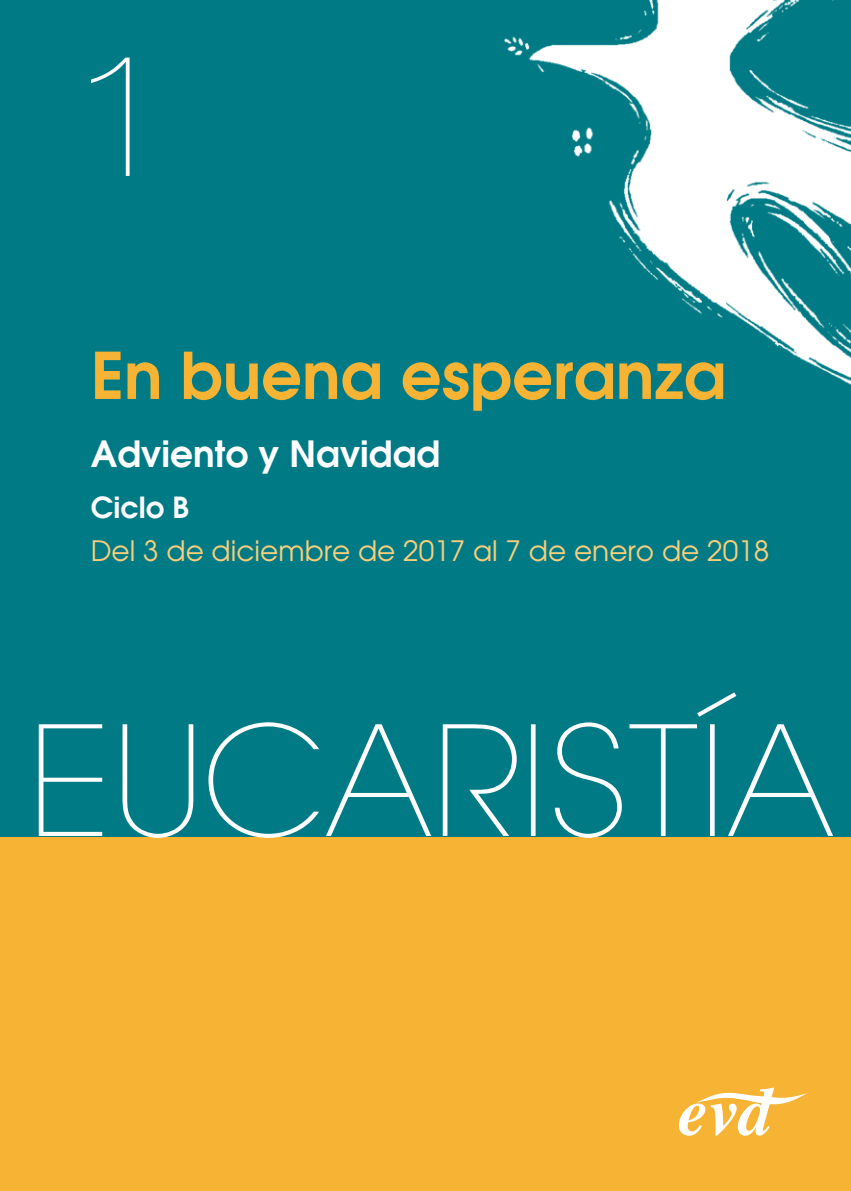
<style>
.page{position:relative;width:851px;height:1191px;background:#fff}
.page>*{position:absolute;margin:0;border:0;box-sizing:border-box;transform-origin:0 0}
.t1{font:200 174px "Helvetica Neue";color:#fff;scale:1.09 1}
.t2{font:600 64px "Avant Garde";color:#f7b334}
.t3{font:600 36px "Avant Garde";color:#fff}
.t4{font:600 29px "Avant Garde";color:#fff}
.t5{font:28px "Avant Garde";color:#face7b}
</style>
<div class="page">
<img style="left:0;top:0;width:850px;height:837px">
<div style="left:0;top:837px;width:850px;height:354px;background:#f7b334"></div>
<svg style="left:39px;top:692px;width:794px;height:146px;background:#198790"></svg>
<svg style="left:678px;top:1087px;width:129px;height:48px"></svg>
<h1 class="t1" style="left:69px;top:14px;width:98px">1</h1>
<h2 class="t2" style="left:91px;top:333px;width:636px">En buena esperanza</h2>
<p class="t3" style="left:91px;top:430px;width:351px">Adviento y Navidad</p>
<p class="t4" style="left:91px;top:488px;width:100px">Ciclo B</p>
<p class="t5" style="left:91px;top:533px;width:680px">Del 3 de diciembre de 2017 al 7 de enero de 2018</p>
</div>
